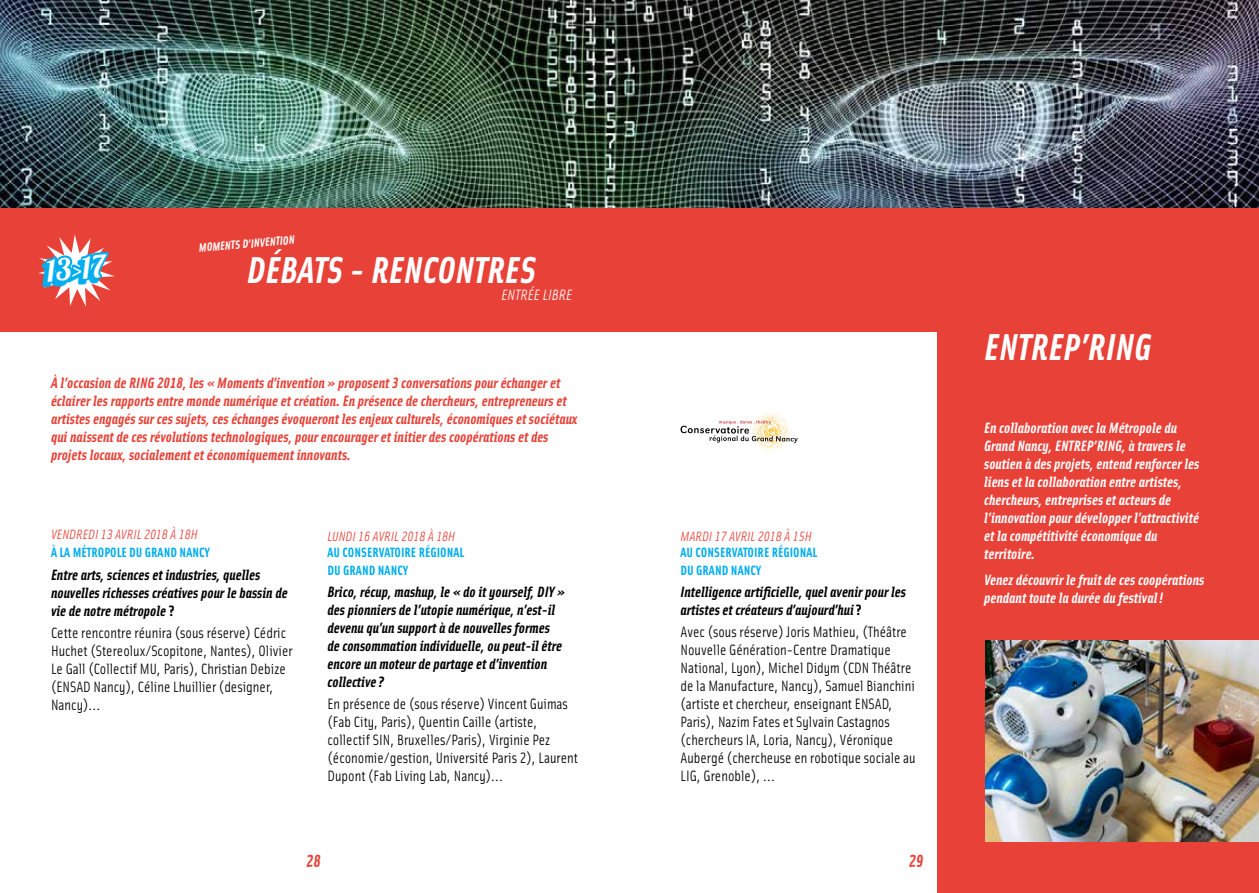
<style>
.page{position:relative;width:1259px;height:893px;background:#fff}
.page>*{position:absolute;margin:0;border:0;box-sizing:border-box;transform-origin:0 0}
.t1{font:italic 37.5px "Solex Bold Lining";color:#fff}
.t2{font:30.15px "Lobster 1.3";color:#fff}
.t3{font:15px/18px "Solex Regular Lining";color:#000}
.t4{font:italic 15px/18px "Solex Bold Lining";color:#e84137}
.t5{font:italic 15px/18px "Solex Bold Lining";color:#000}
.t6{font:italic 15px/18px "Solex Bold Lining";color:#fff}
.t7{font:italic 15px "Solex Regular Lining";color:#fff}
.t8{font:13.5px/18px "Solex Bold Lining";color:#00aeef}
.t9{font:italic 13.5px "Solex Regular Lining";color:#e84137}
.t10{font:italic 12px "Solex Bold Lining";color:#fff}
.s1{font-style:normal}
</style>
<div class="page">
<img style="left:0;top:0;width:1259px;height:208px">
<div style="left:0;top:208px;width:1259px;height:124px;background:#e84137"></div>
<div style="left:937px;top:268px;width:322px;height:625px;background:#e84137"></div>
<svg style="left:38px;top:235px;width:77px;height:72px"></svg>
<img style="left:985px;top:640px;width:274px;height:202px">
<svg style="left:680px;top:412px;width:118px;height:40px"></svg>
<h2 class="t2" style="left:45px;top:252px;width:62px;rotate:-5deg">13&gt;17</h2>
<p class="t10" style="left:198px;top:240px;width:8px;rotate:-5deg">MOMENT</p>
<p class="t10" style="left:234px;top:237px;width:23px;rotate:-5deg">S D’INVENTION</p>
<h1 class="t1" style="left:247px;top:245px;width:287px">débats - rencontres</h1>
<p class="t7" style="left:501px;top:285px;width:72px">ENTRÉE LIBRE</p>
<p class="t4" style="left:51px;top:373px;width:86px">À l’occasion de RING</p>
<p class="t4" style="left:51px;top:373px;width:528px;text-indent:106px">2018, les « Moments d’invention » proposent 3 conversations pour échanger et éclairer les rapports entre monde numérique et création. En présence de chercheurs, entrepreneurs et artistes engagés sur ces sujets, ces échanges évoqueront les enjeux culturels, économiques et sociétaux qui naissent de ces révolutions technologiques, pour encourager et initier des coopérations et des projets locaux, socialement et économiquement innovants.</p>
<p class="t9" style="left:51px;top:526px;width:147px">VENDREDI 13 AVRIL 2018 À 18H</p>
<p class="t8" style="left:51px;top:543px;width:160px">À LA MÉTROPOLE DU GRAND NANCY</p>
<p class="t5" style="left:51px;top:565px;width:238px">Entre arts, sciences et industries, quelles nouvelles richesses créatives pour le bassin de vie de notre métropole <span class="s1">?</span></p>
<p class="t3" style="left:51px;top:623px;width:243px">Cette rencontre réunira (sous réserve) Cédric Huchet (Stereolux/Scopitone, Nantes), Olivier Le Gall (Collectif MU, Paris), Christian Debize (ENSAD Nancy), Céline Lhuillier (designer, Nancy)…</p>
<p class="t9" style="left:327px;top:527px;width:128px">LUNDI 16 AVRIL 2018 À 18H</p>
<p class="t8" style="left:327px;top:542px;width:138px">AU CONSERVATOIRE RÉGIONAL<br>DU GRAND NANCY</p>
<p class="t5" style="left:327px;top:582px;width:239px">Brico, récup, mashup, le « do it yourself, DIY » des pionniers de l’utopie numérique, n’est-il devenu qu’un support à de nouvelles formes de consommation individuelle, ou peut-il être encore un moteur de partage et d’invention collective ?</p>
<p class="t3" style="left:327px;top:695px;width:252px">En présence de (sous réserve) Vincent Guimas (Fab City, Paris), Quentin Caille (artiste, collectif SIN, Bruxelles/Paris), Virginie Pez (économie/gestion, Université Paris 2), Laurent Dupont (Fab Living Lab, Nancy)…</p>
<p class="t9" style="left:680px;top:527px;width:132px">MARDI 17 AVRIL 2018 À 15H</p>
<p class="t8" style="left:680px;top:542px;width:138px">AU CONSERVATOIRE RÉGIONAL<br>DU GRAND NANCY</p>
<p class="t5" style="left:680px;top:582px;width:227px">Intelligence artificielle, quel avenir pour les artistes et créateurs d’aujourd’hui <span class="s1">?</span></p>
<p class="t3" style="left:680px;top:623px;width:237px">Avec (sous réserve) Joris Mathieu, (Théâtre Nouvelle Génération-Centre Dramatique National, Lyon), Michel Didym (CDN Théâtre de la Manufacture, Nancy), Samuel Bianchini (artiste et chercheur, enseignant ENSAD, Paris), Nazim Fates et Sylvain Castagnos (chercheurs IA, Loria, Nancy), Véronique Aubergé (chercheuse en robotique sociale au LIG, Grenoble), …</p>
<h1 class="t1" style="left:984px;top:322px;width:17px">ENTREP</h1>
<h1 class="t1" style="left:1080px;top:322px;width:25px">’RING</h1>
<p class="t6" style="left:984px;top:418px;width:194px">En collaboration avec la Métropole du<br>Grand Nancy, ENTREP</p>
<p class="t6" style="left:984px;top:436px;width:217px;text-indent:138px">, à travers le soutien à des projets, entend renforcer les liens et la collaboration entre artistes, chercheurs, entreprises et acteurs de l’innovation pour développer l’attractivité et la compétitivité économique du territoire.</p>
<p class="t6" style="left:984px;top:570px;width:222px">Venez découvrir le fruit de ces coopérations pendant toute la durée du festival!</p>
<p class="t6" style="left:1093px;top:436px;width:11px">’RING</p>
</div>
